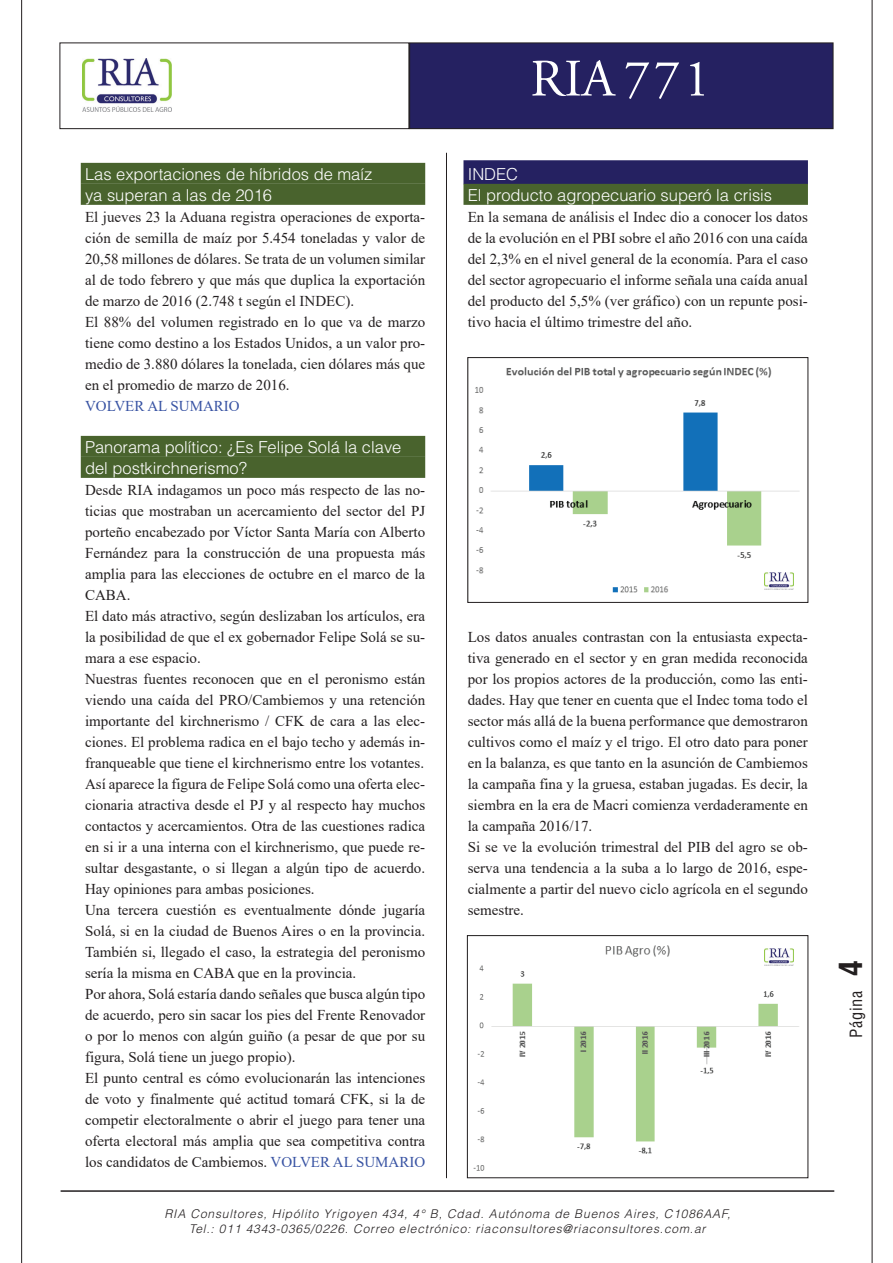
<style>
.page{position:relative;width:893px;height:1263px;background:#fff}
.page>*{position:absolute;margin:0;border:0;box-sizing:border-box;transform-origin:0 0}
.t1{font:52.5px "Adobe Garamond";letter-spacing:.07em;color:#fff}
.t2{font:700 condensed 31.5px "Helvetica LT Std";color:#231f20}
.t3{font:300 16.5px/21px "Helvetica LT Std";color:#fff}
.t4{font:condensed 16.5px "Helvetica LT Std";letter-spacing:.04em;color:#231f20}
.t5{font:15px/21px "Times New Roman";color:#231f20}
.t6{font:15px "Times New Roman";color:#3853a3}
.t7{font:italic 300 12px/15px "Helvetica LT Std";letter-spacing:.07em;color:#231f20;text-align:center}
.s1{color:#3853a3}
</style>
<div class="page">
<div style="left:410px;top:43px;width:423px;height:86px;background:#252161"></div>
<div style="left:409px;top:43px;width:424px;height:86px;border:1px solid #231f20"></div>
<div style="left:60px;top:43px;width:349px;height:86px;border:1px solid #231f20"></div>
<hr style="left:61px;top:1190px;width:773px;height:2px;background:#231f20">
<img style="left:83px;top:59px;width:89px;height:52px">
<hr style="left:446px;top:153px;width:1px;height:1025px;background:#231f20">
<hr style="left:21px;top:0;width:1px;height:1263px;background:#231f20">
<hr style="left:872px;top:0;width:1px;height:1263px;background:#231f20">
<div style="left:81px;top:163px;width:344px;height:21px;background:#49632d"></div>
<div style="left:81px;top:184px;width:344px;height:21px;background:#49632d"></div>
<div style="left:81px;top:436px;width:344px;height:21px;background:#49632d"></div>
<div style="left:81px;top:457px;width:344px;height:21px;background:#49632d"></div>
<div style="left:463px;top:160px;width:345px;height:24px;background:#252161"></div>
<div style="left:463px;top:184px;width:345px;height:21px;background:#49632d"></div>
<img style="left:475px;top:367px;width:325px;height:226px">
<div style="left:467px;top:357px;width:341px;height:246px;border:1px solid #231f20"></div>
<img style="left:765px;top:572px;width:28px;height:17px">
<img style="left:473px;top:945px;width:326px;height:226px">
<div style="left:467px;top:935px;width:341px;height:243px;border:1px solid #231f20"></div>
<img style="left:765px;top:948px;width:28px;height:17px">
<p class="t3" style="left:85px;top:163px;width:289px">Las exportaciones de híbridos de maíz ya superan a las de 2016</p>
<p class="t5" style="left:85px;top:206px;width:342px">El jueves 23 la Aduana registra operaciones de exporta&shy;ción de semilla de maíz por 5.454 toneladas y valor de 20,58 millones de dólares. Se trata de un volumen similar al de todo febrero y que más que duplica la exportación de marzo de 2016 (2.748 t según el INDEC).<br>El 88% del volumen registrado en lo que va de marzo tiene como destino a los Estados Unidos, a un valor pro&shy;medio de 3.880 dólares la tonelada, cien dólares más que en el promedio de marzo de 2016.</p>
<p class="t6" style="left:85px;top:395px;width:156px">VOLVER AL SUMARIO</p>
<p class="t3" style="left:85px;top:436px;width:318px">Panorama político: ¿Es Felipe Solá la clave del postkirchnerismo?</p>
<p class="t5" style="left:85px;top:479px;width:342px">Desde RIA indagamos un poco más respecto de las no&shy;ticias que mostraban un acercamiento del sector del PJ porteño encabezado por Víctor Santa María con Alberto Fernández para la construcción de una propuesta más amplia para las elecciones de octubre en el marco de la CABA.<br>El dato más atractivo, según deslizaban los artículos, era la posibilidad de que el ex gobernador Felipe Solá se su&shy;mara a ese espacio.<br>Nuestras fuentes reconocen que en el peronismo están viendo una caída del PRO/Cambiemos y una retención importante del kirchnerismo / CFK de cara a las elec&shy;ciones. El problema radica en el bajo techo y además in&shy;franqueable que tiene el kirchnerismo entre los votantes.<br>Así aparece la figura de Felipe Solá como una oferta elec&shy;cionaria atractiva desde el PJ y al respecto hay muchos contactos y acercamientos. Otra de las cuestiones radica en si ir a una interna con el kirchnerismo, que puede re&shy;sultar desgastante, o si llegan a algún tipo de acuerdo.<br>Hay opiniones para ambas posiciones.<br>Una tercera cuestión es eventualmente dónde jugaría Solá, si en la ciudad de Buenos Aires o en la provincia.<br>También si, llegado el caso, la estrategia del peronismo sería la misma en CABA que en la provincia.<br>Por ahora, Solá estaría dando señales que busca algún tipo de acuerdo, pero sin sacar los pies del Frente Renovador o por lo menos con algún guiño (a pesar de que por su figura, Solá tiene un juego propio).<br>El punto central es cómo evolucionarán las intenciones de voto y finalmente qué actitud tomará CFK, si la de competir electoralmente o abrir el juego para tener una oferta electoral más amplia que sea competitiva contra los candidatos de Cambiemos. <span class="s1">VOLVER AL SUMARIO</span></p>
<h1 class="t1" style="left:530px;top:51px;width:181px">RIA771</h1>
<p class="t3" style="left:468px;top:163px;width:306px">INDEC<br>El producto agropecuario superó la crisis</p>
<p class="t5" style="left:468px;top:206px;width:342px;text-align:justify">En la semana de análisis el Indec dio a conocer los datos de la evolución en el PBI sobre el año 2016 con una caída del 2,3% en el nivel general de la economía. Para el caso del sector agropecuario el informe señala una caída anual del producto del 5,5% (ver gráfico) con un repunte posi&shy;tivo hacia el último trimestre del año.</p>
<p class="t5" style="left:468px;top:626px;width:342px">Los datos anuales contrastan con la entusiasta expecta&shy;tiva generado en el sector y en gran medida reconocida por los propios actores de la producción, como las enti&shy;dades. Hay que tener en cuenta que el Indec toma todo el sector más allá de la buena performance que demostraron cultivos como el maíz y el trigo. El otro dato para poner en la balanza, es que tanto en la asunción de Cambiemos la campaña fina y la gruesa, estaban jugadas. Es decir, la siembra en la era de Macri comienza verdaderamente en la campaña 2016/17.<br>Si se ve la evolución trimestral del PIB del agro se ob&shy;serva una tendencia a la suba a lo largo de 2016, espe&shy;cialmente a partir del nuevo ciclo agrícola en el segundo semestre.</p>
<p class="t7" style="left:164px;top:1206px;width:567px">RIA Consultores, Hipólito Yrigoyen 434, 4° B, Cdad. Autónoma de Buenos Aires, C1086AAF,<br>Tel.: 011 4343-0365/0226. Correo electrónico: riaconsultores@riaconsultores.com.ar</p>
<h2 class="t2" style="left:831px;top:976px;width:17px;rotate:-90deg">4</h2>
<p class="t4" style="left:846px;top:1038px;width:49px;rotate:-90deg">Página</p>
</div>
